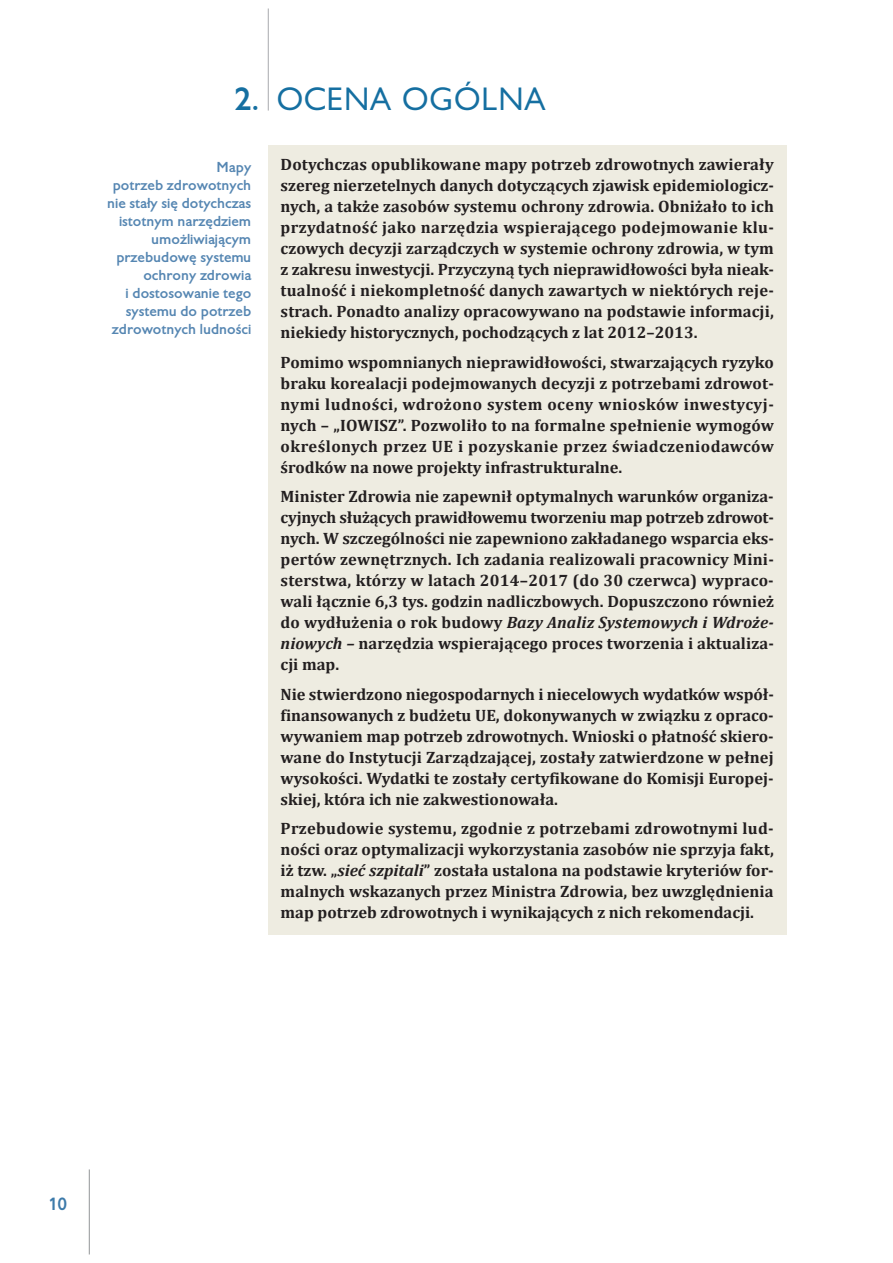
<style>
.page{position:relative;width:893px;height:1263px;background:#fff}
.page>*{position:absolute;margin:0;border:0;box-sizing:border-box;transform-origin:0 0}
.t1{font:30px "Gilead TTEFN";letter-spacing:.05em;color:#156fa1}
.t2{font:700 16.5px/21px "Cambria";color:#231f20;text-align:justify}
.t3{font:700 16.5px "Gilead TTEFN";color:#3c7aaa}
.t4{font:700 13.5px/18px "Gilead TTEFN";color:#5586b2;text-align:right}
.s1{font-weight:700}
.s2{font-style:italic}
</style>
<div class="page">
<hr style="left:268px;top:9px;width:1px;height:102px;background:#a8a9ad">
<hr style="left:89px;top:1169px;width:1px;height:85px;background:#939598">
<div style="left:268px;top:145px;width:519px;height:210px;background:#eeece1"></div>
<div style="left:268px;top:342px;width:519px;height:147px;background:#eeece1"></div>
<div style="left:268px;top:477px;width:519px;height:210px;background:#eeece1"></div>
<div style="left:268px;top:674px;width:519px;height:147px;background:#eeece1"></div>
<div style="left:268px;top:809px;width:519px;height:126px;background:#eeece1"></div>
<h1 class="t1" style="left:234px;top:79px;width:313px"><span class="s1">2.</span> OCENA OGÓLNA</h1>
<p class="t4" style="left:107px;top:158px;width:145px">Mapy<br>potrzeb zdrowotnych nie stały się dotychczas istotnym narzędziem umożliwiającym przebudowę systemu ochrony zdrowia<br>i dostosowanie tego systemu do potrzeb zdrowotnych ludności</p>
<p class="t2" style="left:281px;top:153px;width:495px">Dotychczas opublikowane mapy potrzeb zdrowotnych zawierały szereg nierzetelnych danych dotyczących zjawisk epidemiologicz&shy;nych, a także zasobów systemu ochrony zdrowia. Obniżało to ich przydatność jako narzędzia wspierającego podejmowanie klu&shy;czowych decyzji zarządczych w systemie ochrony zdrowia, w tym z zakresu inwestycji. Przyczyną tych nieprawidłowości była nieak&shy;tualność i niekompletność danych zawartych w niektórych reje&shy;strach. Ponadto analizy opracowywano na podstawie informacji, niekiedy historycznych, pochodzących z lat 2012–2013.</p>
<p class="t2" style="left:281px;top:351px;width:495px">Pomimo wspomnianych nieprawidłowości, stwarzających ryzyko braku korealacji podejmowanych decyzji z potrzebami zdrowot&shy;nymi ludności, wdrożono system oceny wniosków inwestycyj&shy;nych – „IOWISZ”. Pozwoliło to na formalne spełnienie wymogów określonych przez UE i pozyskanie przez świadczeniodawców środków na nowe projekty infrastrukturalne.</p>
<p class="t2" style="left:281px;top:486px;width:495px">Minister Zdrowia nie zapewnił optymalnych warunków organiza&shy;cyjnych służących prawidłowemu tworzeniu map potrzeb zdrowot&shy;nych. W szczególności nie zapewniono zakładanego wsparcia eks&shy;pertów zewnętrznych. Ich zadania realizowali pracownicy Mini&shy;sterstwa, którzy w latach 2014–2017 (do 30 czerwca) wypraco&shy;wali łącznie 6,3 tys. godzin nadliczbowych. Dopuszczono również do wydłużenia o rok budowy <span class="s2">Bazy Analiz Systemowych i Wdroże&shy;niowych –</span> narzędzia wspierającego proces tworzenia i aktualiza&shy;cji map.</p>
<p class="t2" style="left:281px;top:683px;width:495px">Nie stwierdzono niegospodarnych i niecelowych wydatków współ&shy;finansowanych z budżetu UE, dokonywanych w związku z opraco&shy;wywaniem map potrzeb zdrowotnych. Wnioski o płatność skiero&shy;wane do Instytucji Zarządzającej, zostały zatwierdzone w pełnej wysokości. Wydatki te zostały certyfikowane do Komisji Europej&shy;skiej, która ich nie zakwestionowała.</p>
<p class="t2" style="left:281px;top:818px;width:495px">Przebudowie systemu, zgodnie z potrzebami zdrowotnymi lud&shy;ności oraz optymalizacji wykorzystania zasobów nie sprzyja fakt, iż tzw. „<span class="s2">sieć szpitali</span>” została ustalona na podstawie kryteriów for&shy;malnych wskazanych przez Ministra Zdrowia, bez uwzględnienia map potrzeb zdrowotnych i wynikających z nich rekomendacji.</p>
<p class="t3" style="left:48px;top:1193px;width:20px">10</p>
</div>
